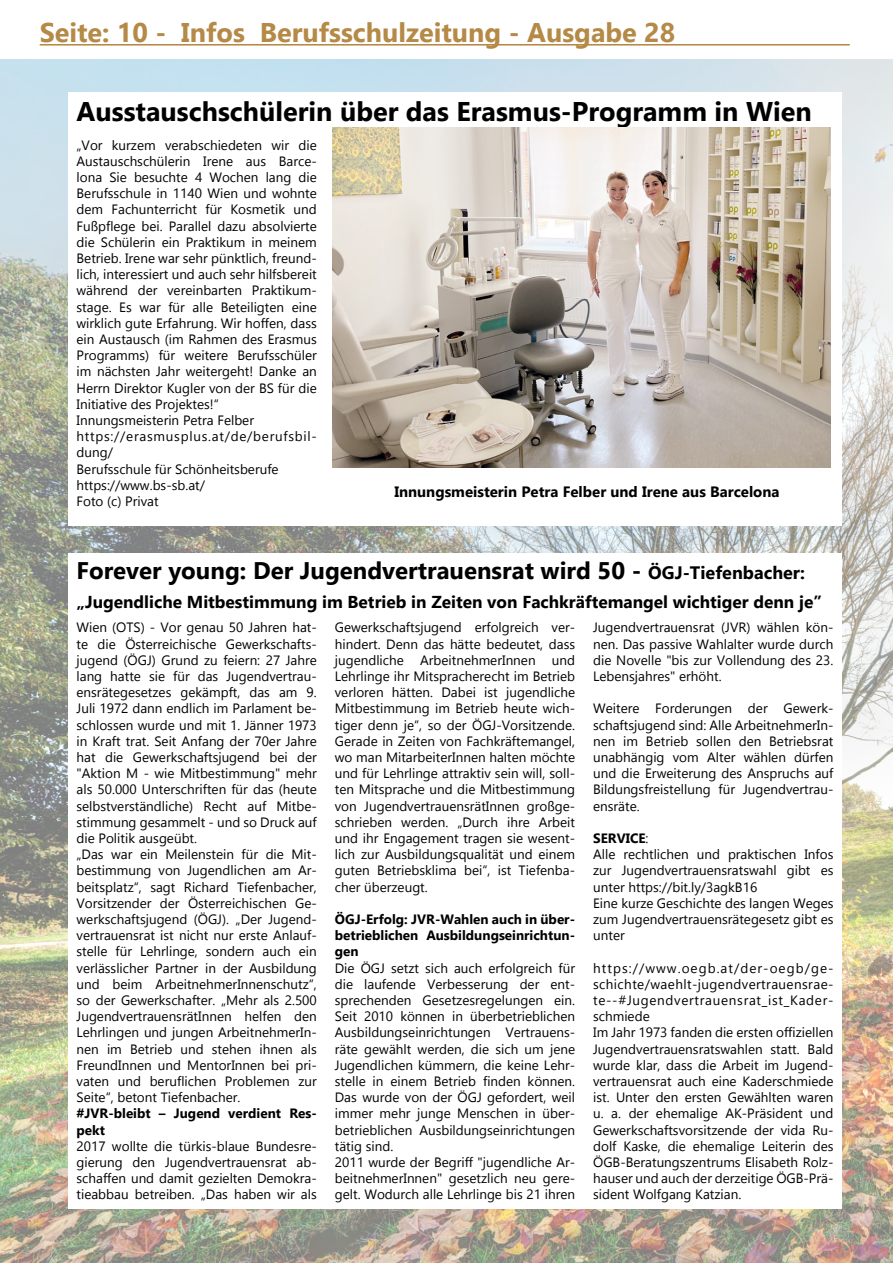
<style>
.page{position:relative;width:893px;height:1263px;background:#fff}
.page>*{position:absolute;margin:0;border:0;box-sizing:border-box;transform-origin:0 0}
.t1{font:700 27px "Gadugi";color:#000}
.t2{font:700 27px "Gadugi";color:#b58946}
.t3{font:700 24px "Gadugi";color:#000}
.t4{font:700 17.25px "Gadugi";color:#000}
.t5{font:700 15px "Gadugi";color:#000}
.t6{font:13.5px/16.2px "Gadugi";color:#000;text-align:justify}
.t7{font:700 13.5px/16.2px "Gadugi";color:#000}
.t8{font:13.5px/16.2px "Gadugi";letter-spacing:.055em;color:#000}
.s1{font-size:18px}
.s2{font-weight:400}
</style>
<div class="page">
<hr style="left:40px;top:44px;width:810px;height:2px;background:#b58946">
<img style="left:0;top:60px;width:893px;height:1203px">
<div style="left:68px;top:553px;width:774px;height:656px;background:#fff"></div>
<div style="left:68px;top:92px;width:774px;height:434px;background:#fff"></div>
<img style="left:332px;top:128px;width:499px;height:340px">
<h1 class="t2" style="left:40px;top:17px;width:637px">Seite: 10 - Infos Berufsschulzeitung - Ausgabe 28</h1>
<p class="t1" style="left:77px;top:95px;width:737px">Ausstauschschülerin über das Erasmus-Programm in Wien</p>
<p class="t6" style="left:77px;top:137px;width:242px">„Vor kurzem verabschiedeten wir die Austauschschülerin Irene aus Barce&shy;lona Sie besuchte 4 Wochen lang die Berufsschule in 1140 Wien und wohnte dem Fachunterricht für Kosmetik und Fußpflege bei. Parallel dazu absolvierte die Schülerin ein Praktikum in meinem Betrieb. Irene war sehr pünktlich, freund&shy;lich, interessiert und auch sehr hilfsbereit während der vereinbarten Praktikum&shy;stage. Es war für alle Beteiligten eine wirklich gute Erfahrung. Wir hoffen, dass ein Austausch (im Rahmen des Erasmus Programms) für weitere Berufsschüler im nächsten Jahr weitergeht! Danke an Herrn Direktor Kugler von der BS für die Initiative des Projektes!“</p>
<p class="t6" style="left:77px;top:412px;width:179px">Innungsmeisterin Petra Felber</p>
<p class="t8" style="left:77px;top:428px;width:242px">https://erasmusplus.at/de/berufsbil&shy;dung/</p>
<p class="t6" style="left:77px;top:461px;width:204px">Berufsschule für Schönheitsberufe</p>
<p class="t6" style="left:77px;top:477px;width:130px">https://www.bs-sb.at/</p>
<p class="t6" style="left:77px;top:493px;width:84px">Foto (c) Privat</p>
<p class="t5" style="left:394px;top:483px;width:387px">Innungsmeisterin Petra Felber und Irene aus Barcelona</p>
<p class="t3" style="left:77px;top:556px;width:730px">Forever young: Der Jugendvertrauensrat wird 50 - <span class="s1">ÖGJ-Tiefenbacher:</span></p>
<p class="t4" style="left:77px;top:591px;width:747px">„Jugendliche Mitbestimmung im Betrieb in Zeiten von Fachkräftemangel wichtiger denn je”</p>
<p class="t6" style="left:77px;top:619px;width:242px">Wien (OTS) - Vor genau 50 Jahren hat&shy;te die Österreichische Gewerkschafts&shy;jugend (ÖGJ) Grund zu feiern: 27 Jahre lang hatte sie für das Jugendvertrau&shy;ensrätegesetzes gekämpft, das am 9.<br>Juli 1972 dann endlich im Parlament be&shy;schlossen wurde und mit 1. Jänner 1973 in Kraft trat. Seit Anfang der 70er Jahre hat die Gewerkschaftsjugend bei der "Aktion M - wie Mitbestimmung" mehr als 50.000 Unterschriften für das (heute selbstverständliche) Recht auf Mitbe&shy;stimmung gesammelt - und so Druck auf die Politik ausgeübt.</p>
<p class="t6" style="left:77px;top:846px;width:242px">„Das war ein Meilenstein für die Mit&shy;bestimmung von Jugendlichen am Ar&shy;beitsplatz“, sagt Richard Tiefenbacher, Vorsitzender der Österreichischen Ge&shy;werkschaftsjugend (ÖGJ). „Der Jugend&shy;vertrauensrat ist nicht nur erste Anlauf&shy;stelle für Lehrlinge, sondern auch ein verlässlicher Partner in der Ausbildung und beim ArbeitnehmerInnenschutz“, so der Gewerkschafter. „Mehr als 2.500<br>JugendvertrauensrätInnen helfen den Lehrlingen und jungen ArbeitnehmerIn&shy;nen im Betrieb und stehen ihnen als FreundInnen und MentorInnen bei pri&shy;vaten und beruflichen Problemen zur Seite“, betont Tiefenbacher.</p>
<p class="t7" style="left:77px;top:1105px;width:242px">#JVR-bleibt – Jugend verdient Res&shy;pekt</p>
<p class="t6" style="left:77px;top:1138px;width:242px">2017 wollte die türkis-blaue Bundesre&shy;gierung den Jugendvertrauensrat ab&shy;schaffen und damit gezielten Demokra&shy;tieabbau betreiben. „Das haben wir als</p>
<p class="t6" style="left:335px;top:619px;width:242px">Gewerkschaftsjugend erfolgreich ver&shy;hindert. Denn das hätte bedeutet, dass jugendliche ArbeitnehmerInnen und Lehrlinge ihr Mitspracherecht im Betrieb verloren hätten. Dabei ist jugendliche Mitbestimmung im Betrieb heute wich&shy;tiger denn je“, so der ÖGJ-Vorsitzende.<br>Gerade in Zeiten von Fachkräftemangel, wo man MitarbeiterInnen halten möchte und für Lehrlinge attraktiv sein will, soll&shy;ten Mitsprache und die Mitbestimmung von JugendvertrauensrätInnen großge&shy;schrieben werden. „Durch ihre Arbeit und ihr Engagement tragen sie wesent&shy;lich zur Ausbildungsqualität und einem guten Betriebsklima bei“, ist Tiefenba&shy;cher überzeugt.</p>
<p class="t7" style="left:335px;top:911px;width:242px;text-align:justify">ÖGJ-Erfolg: JVR-Wahlen auch in über&shy;betrieblichen Ausbildungseinrichtun&shy;gen</p>
<p class="t6" style="left:335px;top:959px;width:242px">Die ÖGJ setzt sich auch erfolgreich für die laufende Verbesserung der ent&shy;sprechenden Gesetzesregelungen ein.<br>Seit 2010 können in überbetrieblichen Ausbildungseinrichtungen Vertrauens&shy;räte gewählt werden, die sich um jene Jugendlichen kümmern, die keine Lehr&shy;stelle in einem Betrieb finden können.<br>Das wurde von der ÖGJ gefordert, weil immer mehr junge Menschen in über&shy;betrieblichen Ausbildungseinrichtungen tätig sind.</p>
<p class="t6" style="left:335px;top:1154px;width:242px">2011 wurde der Begriff "jugendliche Ar&shy;beitnehmerInnen" gesetzlich neu gere&shy;gelt. Wodurch alle Lehrlinge bis 21 ihren</p>
<p class="t6" style="left:593px;top:619px;width:242px">Jugendvertrauensrat (JVR) wählen kön&shy;nen. Das passive Wahlalter wurde durch die Novelle "bis zur Vollendung des 23.<br>Lebensjahres" erhöht.</p>
<p class="t6" style="left:593px;top:700px;width:242px">Weitere Forderungen der Gewerk&shy;schaftsjugend sind: Alle ArbeitnehmerIn&shy;nen im Betrieb sollen den Betriebsrat unabhängig vom Alter wählen dürfen und die Erweiterung des Anspruchs auf Bildungsfreistellung für Jugendvertrau&shy;ensräte.</p>
<p class="t7" style="left:593px;top:830px;width:57px">SERVICE<span class="s2">:</span></p>
<p class="t6" style="left:593px;top:846px;width:242px">Alle rechtlichen und praktischen Infos zur Jugendvertrauensratswahl gibt es unter https://bit.ly/3agkB16</p>
<p class="t6" style="left:593px;top:895px;width:242px">Eine kurze Geschichte des langen Weges zum Jugendvertrauensrätegesetz gibt es unter</p>
<p class="t6" style="left:593px;top:959px;width:242px">https://www.oegb.at/der-oegb/ge&shy;schichte/waehlt-jugendvertrauensrae&shy;te--#Jugendvertrauensrat_ist_Kader&shy;schmiede</p>
<p class="t6" style="left:593px;top:1024px;width:242px">Im Jahr 1973 fanden die ersten offiziellen Jugendvertrauensratswahlen statt. Bald wurde klar, dass die Arbeit im Jugend&shy;vertrauensrat auch eine Kaderschmiede ist. Unter den ersten Gewählten waren u. a. der ehemalige AK-Präsident und Gewerkschaftsvorsitzende der vida Ru&shy;dolf Kaske, die ehemalige Leiterin des ÖGB-Beratungszentrums Elisabeth Rolz&shy;hauser und auch der derzeitige ÖGB-Prä&shy;sident Wolfgang Katzian.</p>
</div>
